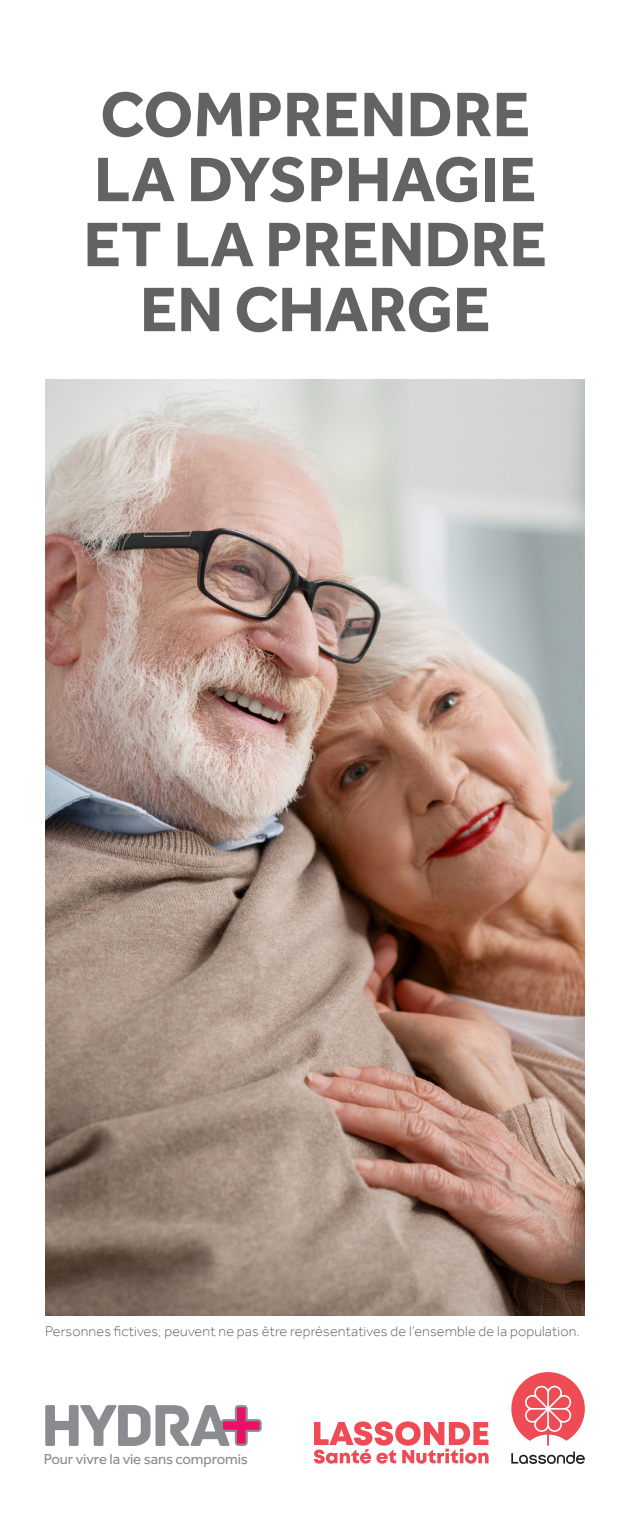
<style>
.page{position:relative;width:630px;height:1530px;background:#fff}
.page>*{position:absolute;margin:0;border:0;box-sizing:border-box;transform-origin:0 0}
.t1{font:700 65px/65px "Effra";letter-spacing:-.005em;color:#636366;text-align:center}
.t2{font:15px "Effra";letter-spacing:-.01em;color:#8a8c8f}
.t3{font:300 14.5px "Effra";letter-spacing:.01em;color:#636366}
</style>
<div class="page">
<img style="left:45px;top:380px;width:540px;height:936px">
<svg style="left:45px;top:1405px;width:217px;height:41px"></svg>
<svg style="left:511px;top:1372px;width:74px;height:92px"></svg>
<svg style="left:314px;top:1421px;width:175px;height:43px"></svg>
<h1 class="t1" style="left:83px;top:81px;width:465px">COMPRENDRE<br>LA DYSPHAGIE<br>ET LA PRENDRE<br>EN CHARGE</h1>
<p class="t3" style="left:45px;top:1323px;width:536px">Personnes fictives; peuvent ne pas être représentatives de l’ensemble de la population.</p>
<p class="t2" style="left:44px;top:1450px;width:206px">Pour vivre la vie sans compromis</p>
</div>
